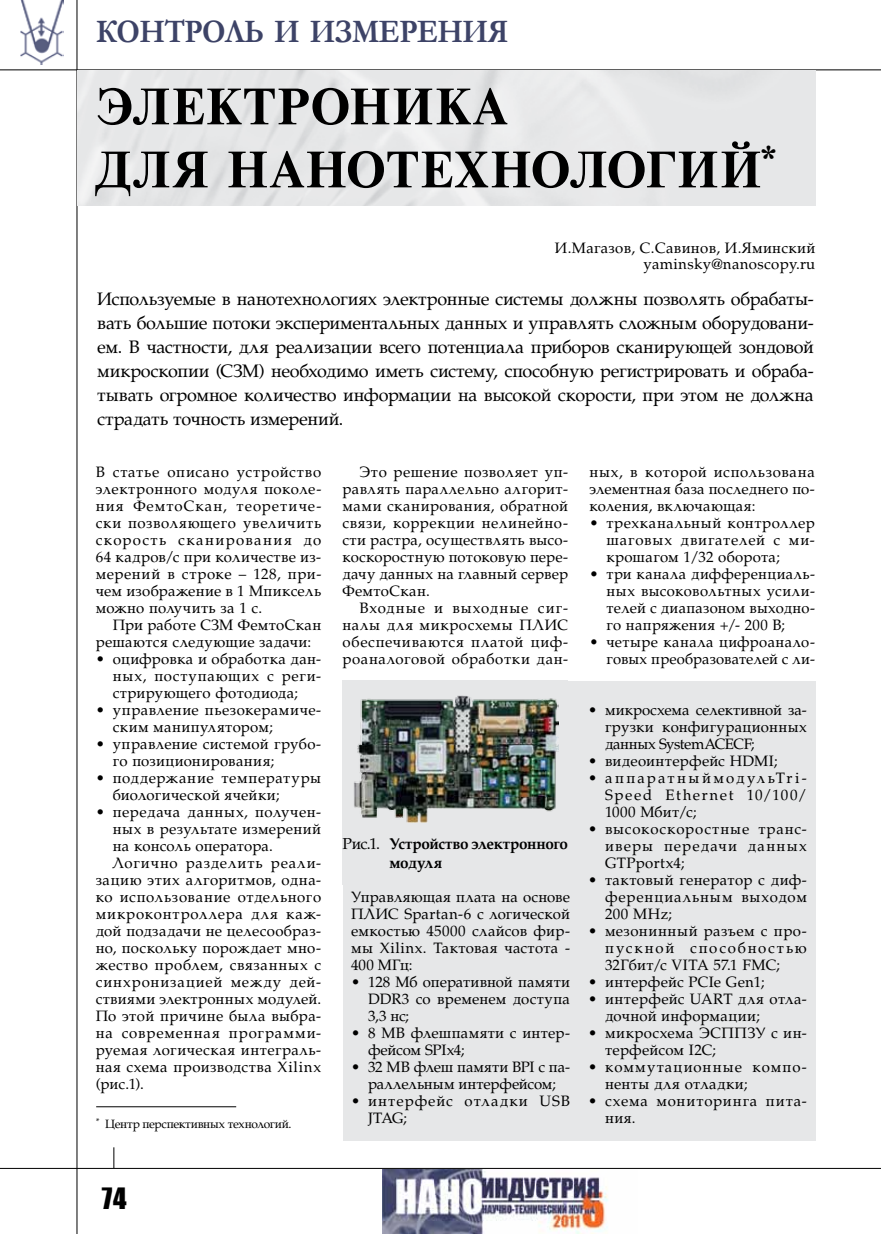
<style>
.page{position:relative;width:881px;height:1234px;background:#fff}
.page>*{position:absolute;margin:0;border:0;box-sizing:border-box;transform-origin:0 0}
.t1{font:700 51px/63px "Newton C";letter-spacing:.02em;color:#000}
.t2{font:700 33px "Garamond";letter-spacing:-.02em;color:#3d4367;scale:.9 1}
.t3{font:27px "Impact";color:#000}
.t4{font:18px/24px "AG Palatial C";letter-spacing:-.01em;color:#000;text-align:justify}
.t5{font:700 15.75px/18.9px "AG Palatial C";letter-spacing:-.02em;color:#000}
.t6{font:15px/17px "AG Palatial C";letter-spacing:.025em;color:#000;text-align:justify}
.t7{font:15px/17px "AG Palatial C";letter-spacing:.055em;color:#000}
.t8{font:15px "AG Palatial C";letter-spacing:.06em;color:#000}
.t9{font:15px/17px "AG Palatial C";letter-spacing:-.005em;color:#000;text-align:center}
.t10{font:15px/17px "AG Palatial C";letter-spacing:.07em;color:#000}
.t11{font:15px "AG Palatial C";letter-spacing:.045em;color:#000}
.t12{font:12px "AG Palatial C";letter-spacing:-.025em;color:#000}
.s1{font-weight:400}
</style>
<div class="page">
<hr style="left:0;top:69px;width:880px;height:1px;background:#000">
<hr style="left:0;top:1167px;width:880px;height:1px;background:#000">
<hr style="left:77px;top:0;width:1px;height:1233px;background:#000">
<svg style="left:113px;top:1147px;width:1px;height:20px"></svg>
<img style="left:20px;top:0;width:44px;height:65px">
<img style="left:382px;top:1168px;width:255px;height:65px">
<img style="left:77px;top:70px;width:738px;height:135px">
<hr style="left:96px;top:1106px;width:140px;height:1px;background:#000">
<div style="left:342px;top:680px;width:473px;height:460px;background:#e6e7e8"></div>
<img style="left:354px;top:695px;width:204px;height:127px">
<h2 class="t2" style="left:96px;top:9px;width:459px">Контроль и измерения</h2>
<h1 class="t1" style="left:96px;top:75px;width:683px">Электроника<br>для нанотехнологий<sup>*</sup></h1>
<p class="t6" style="left:554px;top:239px;width:262px;line-height:16.5px;text-align:right">И.Магазов, С.Савинов, И.Яминский yaminsky@nanoscopy.ru</p>
<p class="t4" style="left:97px;top:287px;width:718px">Используемые в нанотехнологиях электронные системы должны позволять обрабаты&shy;вать большие потоки экспериментальных данных и управлять сложным оборудовани&shy;ем. В частности, для реализации всего потенциала приборов сканирующей зондовой микроскопии (СЗМ) необходимо иметь систему, способную регистрировать и обраба&shy;тывать огромное количество информации на высокой скорости, при этом не должна страдать точность измерений.</p>
<p class="t6" style="left:96px;top:463px;width:227px">В статье описано устройство электронного модуля поколе&shy;ния ФемтоСкан, теоретиче&shy;ски позволяющего увеличить скорость сканирования до 64 кадров/с при количестве из&shy;мерений в строке – 128, при&shy;чем изображение в 1 Мпиксель можно получить за 1 с.</p>
<p class="t6" style="left:96px;top:616px;width:227px;text-indent:17px">При работе СЗМ ФемтоСкан решаются следующие задачи:</p>
<p class="t6" style="left:113px;top:650px;width:210px;text-indent:-17px">• оцифровка и обработка дан&shy;ных, поступающих с реги&shy;стрирующего фотодиода;</p>
<p class="t6" style="left:113px;top:701px;width:210px;text-indent:-17px">• управление пьезокерамиче&shy;ским манипулятором;</p>
<p class="t6" style="left:113px;top:735px;width:210px;text-indent:-17px">• управление системой грубо&shy;го позиционирования;</p>
<p class="t6" style="left:113px;top:769px;width:210px;text-indent:-17px">• поддержание температуры биологической ячейки;</p>
<p class="t6" style="left:96px;top:803px;width:227px">• передача данных, получен-</p>
<p class="t6" style="left:113px;top:820px;width:210px">ных в результате измерений</p>
<p class="t6" style="left:113px;top:837px;width:162px">на консоль оператора.</p>
<p class="t8" style="left:113px;top:854px;width:210px">Логично разделить реали-</p>
<p class="t6" style="left:96px;top:871px;width:227px">зацию этих алгоритмов, одна-</p>
<p class="t6" style="left:96px;top:888px;width:227px">ко использование отдельного</p>
<p class="t7" style="left:96px;top:905px;width:227px">микроконтроллера для каж-</p>
<p class="t6" style="left:96px;top:922px;width:227px">дой подзадачи не целесообраз-</p>
<p class="t6" style="left:96px;top:939px;width:227px">но, поскольку порождает мно-</p>
<p class="t11" style="left:96px;top:956px;width:227px">жество проблем, связанных с</p>
<p class="t8" style="left:96px;top:973px;width:227px">синхронизацией между дей-</p>
<p class="t6" style="left:96px;top:990px;width:227px">ствиями электронных модулей.</p>
<p class="t6" style="left:96px;top:1007px;width:227px">По этой причине была выбра-</p>
<p class="t8" style="left:96px;top:1024px;width:227px">на современная программи-</p>
<p class="t6" style="left:96px;top:1041px;width:227px">руемая логическая интеграль-</p>
<p class="t6" style="left:96px;top:1058px;width:227px">ная схема производства Xilinx</p>
<p class="t6" style="left:96px;top:1075px;width:50px">(рис.1).</p>
<p class="t6" style="left:342px;top:463px;width:227px;text-indent:17px">Это решение позволяет уп&shy;равлять параллельно алгорит&shy;мами сканирования, обратной связи, коррекции нелинейно&shy;сти растра, осуществлять высо&shy;коскоростную потоковую пере&shy;дачу данных на главный сервер ФемтоСкан.</p>
<p class="t6" style="left:342px;top:599px;width:227px;text-indent:17px">Входные и выходные сиг&shy;налы для микросхемы ПЛИС обеспечиваются платой циф&shy;роаналоговой обработки дан-</p>
<p class="t6" style="left:589px;top:463px;width:227px">ных, в которой использована элементная база последнего по&shy;коления, включающая:</p>
<p class="t6" style="left:606px;top:514px;width:210px;text-indent:-17px">• трехканальный контроллер шаговых двигателей с ми&shy;крошагом 1/32 оборота;</p>
<p class="t6" style="left:606px;top:565px;width:210px;text-indent:-17px">• три канала дифференциаль&shy;ных высоковольтных усили&shy;телей с диапазоном выходно&shy;го напряжения +/- 200 В;</p>
<p class="t6" style="left:589px;top:633px;width:227px;text-align:right">• четыре канала цифроанало&shy;говых преобразователей с ли-</p>
<p class="t6" style="left:604px;top:701px;width:203px;text-indent:-17px">• микросхема селективной за&shy;грузки конфигурационных данных SystemACECF;</p>
<p class="t6" style="left:587px;top:752px;width:191px">• видеоинтерфейс HDMI;</p>
<p class="t6" style="left:604px;top:769px;width:203px;text-indent:-17px">• аппаратныймодульTri-Speed Ethernet 10/100/ 1000 Мбит/c;</p>
<p class="t6" style="left:604px;top:820px;width:203px;text-indent:-17px">• высокоскоростные транс&shy;иверы передачи данных GTPportx4;</p>
<p class="t6" style="left:604px;top:871px;width:203px;text-indent:-17px">• тактовый генератор с диф&shy;ференциальным выходом 200 MHz;</p>
<p class="t6" style="left:604px;top:922px;width:203px;text-indent:-17px">• мезонинный разъем с про&shy;пускной способностью 32Гбит/с VITA 57.1 FMC;</p>
<p class="t6" style="left:587px;top:973px;width:178px">• интерфейс PCIe Gen1;</p>
<p class="t6" style="left:604px;top:990px;width:203px;text-indent:-17px">• интерфейс UART для отла&shy;дочной информации;</p>
<p class="t6" style="left:604px;top:1024px;width:203px;text-indent:-17px">• микросхема ЭСППЗУ с ин&shy;терфейсом I2C;</p>
<p class="t7" style="left:604px;top:1058px;width:203px;text-indent:-17px">• коммутационные компо&shy;ненты для отладки;</p>
<p class="t7" style="left:604px;top:1092px;width:203px;text-indent:-17px">• схема мониторинга пита&shy;ния.</p>
<p class="t5" style="left:389px;top:834px;width:180px;text-indent:-47px"><span class="s1">Рис.1.</span> Устройство электронного модуля</p>
<p class="t6" style="left:351px;top:888px;width:220px">Управляющая плата на основе ПЛИС Spartan-6 с логической емкостью 45000 слайсов фир&shy;мы Xilinx. Тактовая частота - 400 МГц:</p>
<p class="t6" style="left:368px;top:973px;width:203px;text-indent:-17px">• 128 Мб оперативной памяти DDR3 со временем доступа 3,3 нс;</p>
<p class="t6" style="left:368px;top:1024px;width:203px;text-indent:-17px">• 8 MB флешпамяти с интер&shy;фейсом SPIx4;</p>
<p class="t9" style="left:351px;top:1058px;width:220px">• 32 MB флеш памяти BPI с па&shy;раллельным интерфейсом;</p>
<p class="t10" style="left:368px;top:1092px;width:203px;text-indent:-17px">• интерфейс отладки USB<br>JTAG;</p>
<p class="t12" style="left:96px;top:1117px;width:197px"><sup>*</sup> Центр перспективных технологий.</p>
<h3 class="t3" style="left:102px;top:1176px;width:26px">74</h3>
</div>
